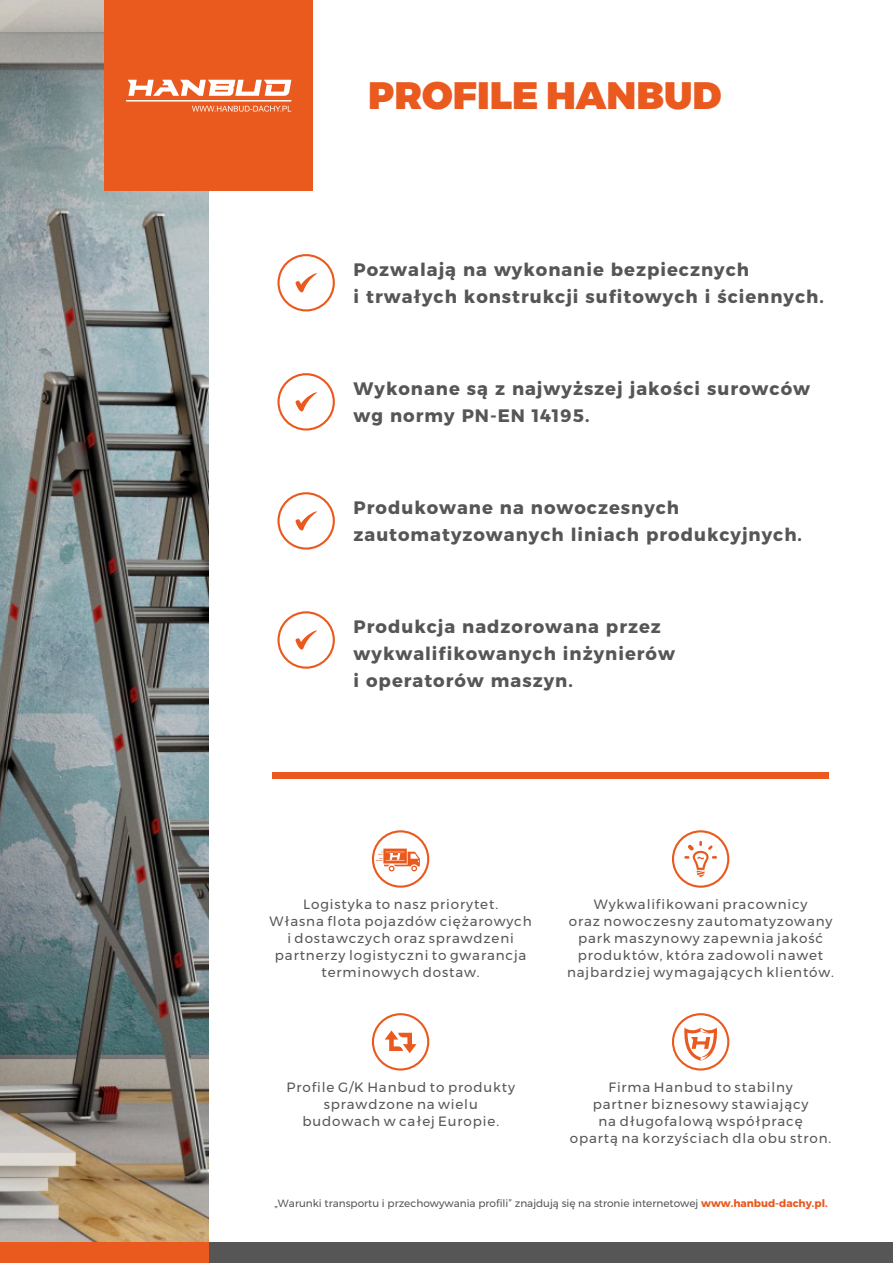
<style>
.page{position:relative;width:893px;height:1263px;background:#fff}
.page>*{position:absolute;margin:0;border:0;box-sizing:border-box;transform-origin:0 0}
.t1{font:900 38.25px "Montserrat";color:#ea591e}
.t2{font:700 18px/27.2px "Montserrat";letter-spacing:.055em;color:#565656}
.t3{font:13.5px/17px "Montserrat";letter-spacing:.065em;color:#565656;text-align:center}
.t4{font:10.5px "Montserrat";color:#565656}
.s1{font-weight:700;color:#ea591e}
</style>
<div class="page">
<div style="left:209px;top:1242px;width:684px;height:21px;background:#565656"></div>
<img style="left:0;top:0;width:209px;height:1242px">
<div style="left:0;top:1242px;width:209px;height:21px;background:#ea591e"></div>
<div style="left:104px;top:0;width:209px;height:191px;background:#ea591e"></div>
<svg style="left:126px;top:80px;width:165px;height:32px"></svg>
<div style="left:272px;top:773px;width:557px;height:6px;background:#ea591e"></div>
<div style="left:672px;top:1013px;width:57px;height:57px;border:2px solid #ea591e;border-radius:50%"></div>
<svg style="left:684px;top:1027px;width:33px;height:34px"></svg>
<div style="left:372px;top:1013px;width:57px;height:57px;border:2px solid #ea591e;border-radius:50%"></div>
<svg style="left:385px;top:1030px;width:32px;height:23px"></svg>
<div style="left:672px;top:830px;width:57px;height:58px;border:2px solid #ea591e;border-radius:50%"></div>
<svg style="left:684px;top:841px;width:33px;height:36px"></svg>
<div style="left:372px;top:830px;width:57px;height:58px;border:2px solid #ea591e;border-radius:50%"></div>
<svg style="left:376px;top:848px;width:44px;height:23px"></svg>
<div style="left:277px;top:254px;width:58px;height:57px;border:2px solid #ea591e;border-radius:50%"></div>
<svg style="left:296px;top:273px;width:21px;height:20px"></svg>
<div style="left:277px;top:373px;width:58px;height:58px;border:2px solid #ea591e;border-radius:50%"></div>
<svg style="left:296px;top:392px;width:21px;height:20px"></svg>
<div style="left:277px;top:492px;width:58px;height:58px;border:2px solid #ea591e;border-radius:50%"></div>
<svg style="left:296px;top:511px;width:21px;height:20px"></svg>
<div style="left:277px;top:611px;width:58px;height:58px;border:2px solid #ea591e;border-radius:50%"></div>
<svg style="left:296px;top:630px;width:21px;height:20px"></svg>
<h1 class="t1" style="left:368px;top:72px;width:355px">PROFILE HANBUD</h1>
<h2 class="t2" style="left:354px;top:256px;width:472px">Pozwalają na wykonanie bezpiecznych<br>i trwałych konstrukcji sufitowych i ściennych.</h2>
<h2 class="t2" style="left:354px;top:375px;width:458px">Wykonane są z najwyższej jakości surowców wg normy PN-EN 14195.</h2>
<h2 class="t2" style="left:354px;top:494px;width:450px">Produkowane na nowoczesnych zautomatyzowanych liniach produkcyjnych.</h2>
<h2 class="t2" style="left:354px;top:613px;width:323px">Produkcja nadzorowana przez wykwalifikowanych inżynierów i operatorów maszyn.</h2>
<p class="t3" style="left:269px;top:896px;width:264px">Logistyka to nasz priorytet.<br>Własna flota pojazdów ciężarowych i dostawczych oraz sprawdzeni partnerzy logistyczni to gwarancja terminowych dostaw.</p>
<p class="t3" style="left:567px;top:896px;width:268px">Wykwalifikowani pracownicy<br>oraz nowoczesny zautomatyzowany park maszynowy zapewnia jakość produktów, która zadowoli nawet najbardziej wymagających klientów.</p>
<p class="t3" style="left:286px;top:1078px;width:230px">Profile G/K Hanbud to produkty sprawdzone na wielu budowach w całej Europie.</p>
<p class="t3" style="left:570px;top:1078px;width:263px">Firma Hanbud to stabilny<br>partner biznesowy stawiający<br>na długofalową współpracę<br>opartą na korzyściach dla obu stron.</p>
<p class="t4" style="left:274px;top:1197px;width:555px">„Warunki transportu i przechowywania profili” znajdują się na stronie internetowej <span class="s1">www.hanbud-dachy.pl.</span></p>
</div>
